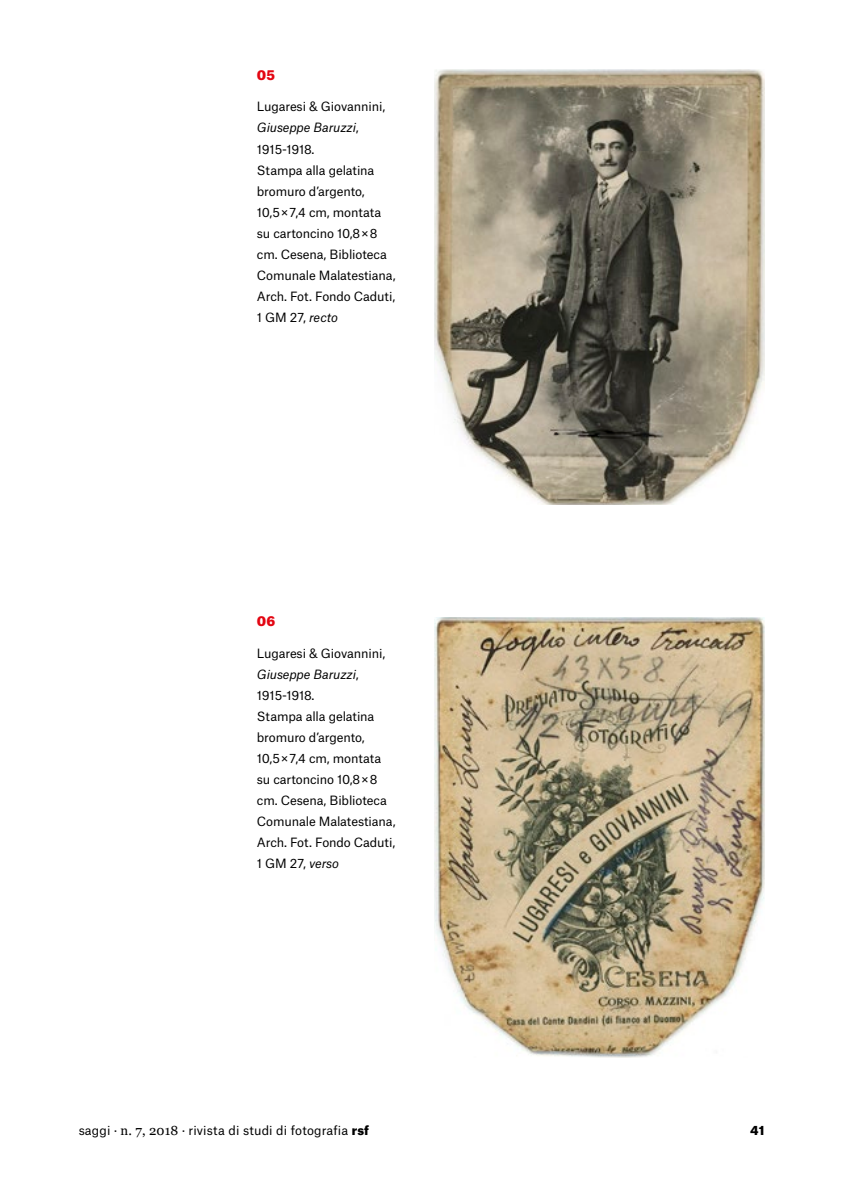
<style>
.page{position:relative;width:844px;height:1191px;background:#fff}
.page>*{position:absolute;margin:0;border:0;box-sizing:border-box;transform-origin:0 0}
.t1{font:900 13.12px "Atlas Grotesk";color:#e30612}
.Bibliografia_paragra{font:12.25px/21px "Atlas Grotesk";letter-spacing:-.01em;color:#000}
.Bibliografia_paragra-2{font:12.25px "Atlas Grotesk";letter-spacing:.01em;color:#000}
.t2{font:900 12.25px "Atlas Grotesk";color:#000}
.s1{font-style:italic}
.s2{font-family:"Georgia";font-size:13.12px}
.s3{font-weight:900}
</style>
<div class="page">
<img style="left:434px;top:69px;width:330px;height:436px">
<img style="left:434px;top:617px;width:330px;height:440px">
<p class="t1" style="left:257px;top:64px;width:20px">05</p>
<p class="Bibliografia_paragra" style="left:257px;top:95px;width:140px">Lugaresi &amp; Giovannini,<br><span class="s1">Giuseppe Baruzzi</span>,<br>1915-1918.<br>Stampa alla gelatina bromuro d’argento,<br>10,5 × 7,4 cm, montata su cartoncino 10,8 × 8 cm. Cesena, Biblioteca<br>Comunale Malatestiana,<br>Arch. Fot. Fondo Caduti,<br>1 GM 27, <span class="s1">recto</span></p>
<p class="t1" style="left:257px;top:610px;width:20px">06</p>
<p class="Bibliografia_paragra" style="left:257px;top:641px;width:140px">Lugaresi &amp; Giovannini,<br><span class="s1">Giuseppe Baruzzi</span>,<br>1915-1918.<br>Stampa alla gelatina bromuro d’argento,<br>10,5 × 7,4 cm, montata su cartoncino 10,8 × 8 cm. Cesena, Biblioteca<br>Comunale Malatestiana,<br>Arch. Fot. Fondo Caduti,<br>1 GM 27, <span class="s1">verso</span></p>
<p class="Bibliografia_paragra-2" style="left:79px;top:1120px;width:291px">saggi · <span class="s2">n. 7, 2018</span> · rivista di studi di fotografia <span class="s3">rsf</span></p>
<p class="t2" style="left:749px;top:1120px;width:16px">41</p>
</div>
